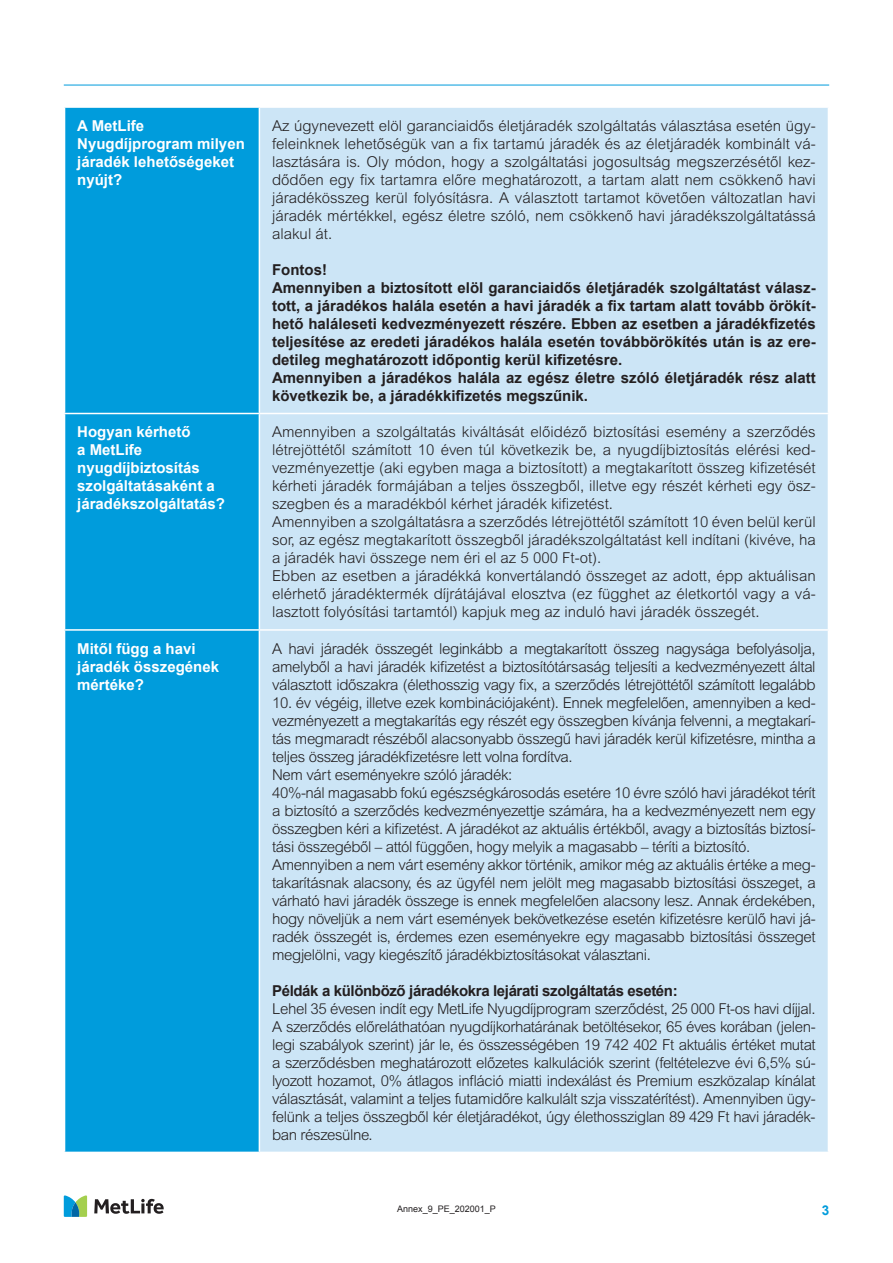
<style>
.page{position:relative;width:893px;height:1263px;background:#fff}
.page>*{position:absolute;margin:0;border:0;box-sizing:border-box;transform-origin:0 0}
.t1{font:300 15px/18px "Arial MT Std";letter-spacing:-.025em;color:#231f20;text-align:justify}
.t2{font:300 15px/18px "Arial MT Std";color:#231f20}
.t3{font:700 15px/18px "Arial";color:#231f20}
.t4{font:700 15px/18px "Arial";color:#fff}
.t5{font:700 15px "Arial";letter-spacing:-.025em;color:#231f20}
.t6{font:700 13.5px "Arial";color:#009cdc}
.t7{font:9px "Arial";color:#231f20}
</style>
<div class="page">
<hr style="left:64px;top:85px;width:765px;height:1px;background:#009cdc">
<svg style="left:94px;top:1199px;width:70px;height:15px"></svg>
<svg style="left:64px;top:1195px;width:23px;height:22px"></svg>
<div style="left:65px;top:108px;width:194px;height:1044px;background:#009cdc"></div>
<div style="left:260px;top:108px;width:568px;height:1044px;background:#cce5f6"></div>
<hr style="left:64px;top:413px;width:195px;height:1px;background:#fff">
<hr style="left:259px;top:413px;width:570px;height:1px;background:#fff">
<hr style="left:64px;top:629px;width:195px;height:2px;background:#fff">
<hr style="left:259px;top:629px;width:570px;height:2px;background:#fff">
<p class="t4" style="left:77px;top:117px;width:169px">A MetLife<br>Nyugdíjprogram milyen járadék lehetőségeket nyújt?</p>
<p class="t1" style="left:272px;top:117px;width:545px">Az úgynevezett elöl garanciaidős életjáradék szolgáltatás választása esetén ügy&shy;feleinknek lehetőségük van a fix tartamú járadék és az életjáradék kombinált vá&shy;lasztására is. Oly módon, hogy a szolgáltatási jogosultság megszerzésétől kez&shy;dődően egy fix tartamra előre meghatározott, a tartam alatt nem csökkenő havi járadékösszeg kerül folyósításra. A választott tartamot követően változatlan havi járadék mértékkel, egész életre szóló, nem csökkenő havi járadékszolgáltatássá alakul át.</p>
<p class="t3" style="left:272px;top:261px;width:545px">Fontos!<br>Amennyiben a biztosított elöl garanciaidős életjáradék szolgáltatást válasz&shy;tott, a járadékos halála esetén a havi járadék a fix tartam alatt tovább örökít&shy;hető haláleseti kedvezményezett részére. Ebben az esetben a járadékfizetés teljesítése az eredeti járadékos halála esetén továbbörökítés után is az ere&shy;detileg meghatározott időpontig kerül kifizetésre.<br>Amennyiben a járadékos halála az egész életre szóló életjáradék rész alatt következik be, a járadékkifizetés megszűnik.</p>
<p class="t4" style="left:77px;top:423px;width:149px">Hogyan kérhető<br>a MetLife nyugdíjbiztosítás szolgáltatásaként a járadékszolgáltatás?</p>
<p class="t2" style="left:272px;top:423px;width:545px">Amennyiben a szolgáltatás kiváltását előidéző biztosítási esemény a szerződés létrejöttétől számított 10 éven túl következik be, a nyugdíjbiztosítás elérési ked&shy;vezményezettje (aki egyben maga a biztosított) a megtakarított összeg kifizetését kérheti járadék formájában a teljes összegből, illetve egy részét kérheti egy ös - szegben és a maradékból kérhet járadék kifizetést.<br>Amennyiben a szolgáltatásra a szerződés létrejöttétől számított 10 éven belül kerül sor, az egész megtakarított összegből járadékszolgáltatást kell indítani (kivéve, ha a járadék havi összege nem éri el az 5 000 Ft-ot).<br>Ebben az esetben a járadékká konvertálandó összeget az adott, épp aktuálisan elérhető járadéktermék díjrátájával elosztva (ez függhet az életkortól vagy a vá&shy;lasztott folyósítási tartamtól) kapjuk meg az induló havi járadék összegét.</p>
<p class="t4" style="left:77px;top:640px;width:143px">Mitől függ a havi járadék összegének mértéke?</p>
<p class="t1" style="left:272px;top:639px;width:545px">A havi járadék összegét leginkább a megtakarított összeg nagysága befolyásolja, amelyből a havi járadék kifizetést a biztosítótársaság teljesíti a kedvezményezett által választott időszakra (élethosszig vagy fix, a szerződés létrejöttétől számított legalább</p>
<p class="t1" style="left:272px;top:693px;width:545px;text-align:left">10. év végéig, illetve ezek kombinációjaként). Ennek megfelelően, amennyiben a ked&shy;vezményezett a megtakarítás egy részét egy összegben kívánja felvenni, a megtakarí&shy;tás megmaradt részéből alacsonyabb összegű havi járadék kerül kifizetésre, mintha a teljes összeg járadékfizetésre lett volna fordítva.<br>Nem várt eseményekre szóló járadék:<br>40%-nál magasabb fokú egészségkárosodás esetére 10 évre szóló havi járadékot térít a biztosító a szerződés kedvezményezettje számára, ha a kedvezményezett nem egy összegben kéri a kifizetést. A járadékot az aktuális értékből, avagy a biztosítás biztosí&shy;tási összegéből – attól függően, hogy melyik a magasabb – téríti a biztosító.<br>Amennyiben a nem várt esemény akkor történik, amikor még az aktuális értéke a meg&shy;takarításnak alacsony, és az ügyfél nem jelölt meg magasabb biztosítási összeget, a várható havi járadék összege is ennek megfelelően alacsony lesz. Annak érdekében, hogy növeljük a nem várt események bekövetkezése esetén kifizetésre kerülő havi já&shy;radék összegét is, érdemes ezen eseményekre egy magasabb biztosítási összeget megjelölni, vagy kiegészítő járadékbiztosításokat választani.</p>
<p class="t5" style="left:272px;top:980px;width:407px">Példák a különböző járadékokra lejárati szolgáltatás esetén:</p>
<p class="t1" style="left:272px;top:999px;width:545px">Lehel 35 évesen indít egy MetLife Nyugdíjprogram szerződést, 25 000 Ft-os havi díjjal.<br>A szerződés előreláthatóan nyugdíjkorhatárának betöltésekor, 65 éves korában (jelen&shy;legi szabályok szerint) jár le, és összességében 19 742 402 Ft aktuális értéket mutat a szerződésben meghatározott előzetes kalkulációk szerint (feltételezve évi 6,5% sú&shy;lyozott hozamot, 0% átlagos infláció miatti indexálást és Premium eszközalap kínálat választását, valamint a teljes futamidőre kalkulált szja visszatérítést). Amennyiben ügy&shy;felünk a teljes összegből kér életjáradékot, úgy élethossziglan 89 429 Ft havi járadék&shy;ban részesülne.</p>
<p class="t7" style="left:397px;top:1202px;width:100px">Annex_9_PE_202001_P</p>
<p class="t6" style="left:822px;top:1201px;width:9px">3</p>
</div>
